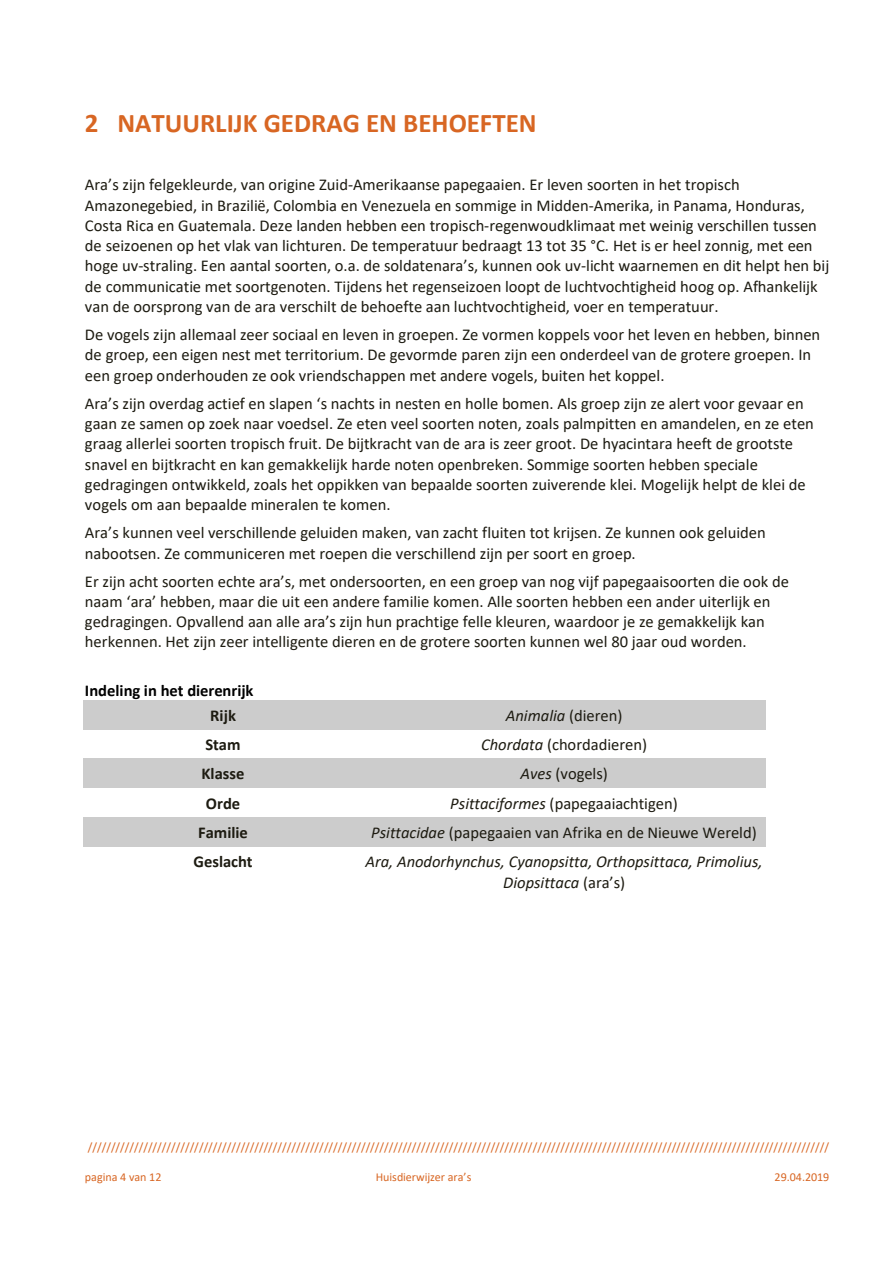
<style>
.page{position:relative;width:893px;height:1263px;background:#fff}
.page>*{position:absolute;margin:0;border:0;box-sizing:border-box;transform-origin:0 0}
.t1{font:700 27px "Calibri";color:#d86623}
.t2{font:16.5px/20.2px "Calibri";color:#1d1b11}
.t3{font:italic 16.5px/20.4px "Calibri";color:#1d1b11;text-align:center}
.t4{font:700 16.5px "Calibri";color:#1d1b11}
.t5{font:700 16.5px "Calibri";letter-spacing:-.005em;color:#000}
.t6{font:12px "Calibri";color:#d86623}
.s1{font-style:normal}
.s2{font-style:italic}
</style>
<div class="page">
<div style="left:84px;top:704px;width:279px;height:21px;background:#ccc"></div>
<div style="left:365px;top:704px;width:399px;height:21px;background:#ccc"></div>
<div style="left:84px;top:700px;width:281px;height:5px;background:#ccc"></div>
<div style="left:365px;top:700px;width:401px;height:5px;background:#ccc"></div>
<div style="left:84px;top:725px;width:281px;height:5px;background:#ccc"></div>
<div style="left:365px;top:725px;width:401px;height:5px;background:#ccc"></div>
<div style="left:84px;top:763px;width:279px;height:20px;background:#ccc"></div>
<div style="left:365px;top:763px;width:399px;height:20px;background:#ccc"></div>
<div style="left:84px;top:758px;width:281px;height:5px;background:#ccc"></div>
<div style="left:365px;top:758px;width:401px;height:5px;background:#ccc"></div>
<div style="left:84px;top:783px;width:281px;height:5px;background:#ccc"></div>
<div style="left:365px;top:783px;width:401px;height:5px;background:#ccc"></div>
<div style="left:84px;top:821px;width:279px;height:21px;background:#ccc"></div>
<div style="left:365px;top:821px;width:399px;height:21px;background:#ccc"></div>
<div style="left:84px;top:817px;width:281px;height:5px;background:#ccc"></div>
<div style="left:365px;top:817px;width:401px;height:5px;background:#ccc"></div>
<div style="left:84px;top:842px;width:281px;height:5px;background:#ccc"></div>
<div style="left:365px;top:842px;width:401px;height:5px;background:#ccc"></div>
<h1 class="t1" style="left:85px;top:112px;width:453px">2 NATUURLIJK GEDRAG EN BEHOEFTEN</h1>
<p class="t2" style="left:85px;top:176px;width:746px">Ara’s zijn felgekleurde, van origine Zuid-Amerikaanse papegaaien. Er leven soorten in het tropisch Amazonegebied, in Brazilië, Colombia en Venezuela en sommige in Midden-Amerika, in Panama, Honduras, Costa Rica en Guatemala. Deze landen hebben een tropisch-regenwoudklimaat met weinig verschillen tussen de seizoenen op het vlak van lichturen. De temperatuur bedraagt 13 tot 35 °C. Het is er heel zonnig, met een hoge uv-straling. Een aantal soorten, o.a. de soldatenara’s, kunnen ook uv-licht waarnemen en dit helpt hen bij de communicatie met soortgenoten. Tijdens het regenseizoen loopt de luchtvochtigheid hoog op. Afhankelijk van de oorsprong van de ara verschilt de behoefte aan luchtvochtigheid, voer en temperatuur.</p>
<p class="t2" style="left:85px;top:326px;width:737px">De vogels zijn allemaal zeer sociaal en leven in groepen. Ze vormen koppels voor het leven en hebben, binnen de groep, een eigen nest met territorium. De gevormde paren zijn een onderdeel van de grotere groepen. In een groep onderhouden ze ook vriendschappen met andere vogels, buiten het koppel.</p>
<p class="t2" style="left:85px;top:395px;width:730px">Ara’s zijn overdag actief en slapen ‘s nachts in nesten en holle bomen. Als groep zijn ze alert voor gevaar en gaan ze samen op zoek naar voedsel. Ze eten veel soorten noten, zoals palmpitten en amandelen, en ze eten graag allerlei soorten tropisch fruit. De bijtkracht van de ara is zeer groot. De hyacintara heeft de grootste snavel en bijtkracht en kan gemakkelijk harde noten openbreken. Sommige soorten hebben speciale gedragingen ontwikkeld, zoals het oppikken van bepaalde soorten zuiverende klei. Mogelijk helpt de klei de vogels om aan bepaalde mineralen te komen.</p>
<p class="t2" style="left:85px;top:524px;width:682px">Ara’s kunnen veel verschillende geluiden maken, van zacht fluiten tot krijsen. Ze kunnen ook geluiden nabootsen. Ze communiceren met roepen die verschillend zijn per soort en groep.</p>
<p class="t2" style="left:85px;top:572px;width:705px">Er zijn acht soorten echte ara’s, met ondersoorten, en een groep van nog vijf papegaaisoorten die ook de naam ‘ara’ hebben, maar die uit een andere familie komen. Alle soorten hebben een ander uiterlijk en gedragingen. Opvallend aan alle ara’s zijn hun prachtige felle kleuren, waardoor je ze gemakkelijk kan herkennen. Het zijn zeer intelligente dieren en de grotere soorten kunnen wel 80 jaar oud worden.</p>
<p class="t5" style="left:85px;top:684px;width:170px">Indeling in het dierenrijk</p>
<p class="t4" style="left:210px;top:708px;width:27px">Rijk</p>
<p class="t3" style="left:506px;top:706px;width:118px">Animalia <span class="s1">(dieren)</span></p>
<p class="t4" style="left:205px;top:738px;width:37px">Stam</p>
<p class="t2" style="left:481px;top:736px;width:168px"><span class="s2">Chordata</span> (chordadieren)</p>
<p class="t4" style="left:202px;top:767px;width:44px">Klasse</p>
<p class="t2" style="left:520px;top:765px;width:89px"><span class="s2">Aves</span> (vogels)</p>
<p class="t4" style="left:206px;top:796px;width:36px">Orde</p>
<p class="t2" style="left:450px;top:794px;width:229px"><span class="s2">Psittaciformes</span> (papegaaiachtigen)</p>
<p class="t4" style="left:198px;top:825px;width:51px">Familie</p>
<p class="t2" style="left:371px;top:824px;width:387px"><span class="s2">Psittacidae</span> (papegaaien van Afrika en de Nieuwe Wereld)</p>
<p class="t4" style="left:194px;top:855px;width:61px">Geslacht</p>
<p class="t3" style="left:365px;top:853px;width:399px">Ara, Anodorhynchus, Cyanopsitta, Orthopsittaca, Primolius,<br>Diopsittaca <span class="s1">(ara’s)</span></p>
<p class="t6" style="left:88px;top:1142px;width:743px">////////////////////////////////////////////////////////////////////////////////////////////////////////////////////////////////////////////////////////////////</p>
<p class="t6" style="left:85px;top:1172px;width:78px">pagina 4 van 12</p>
<p class="t6" style="left:376px;top:1172px;width:97px">Huisdierwijzer ara’s</p>
<p class="t6" style="left:775px;top:1172px;width:56px">29.04.2019</p>
</div>
